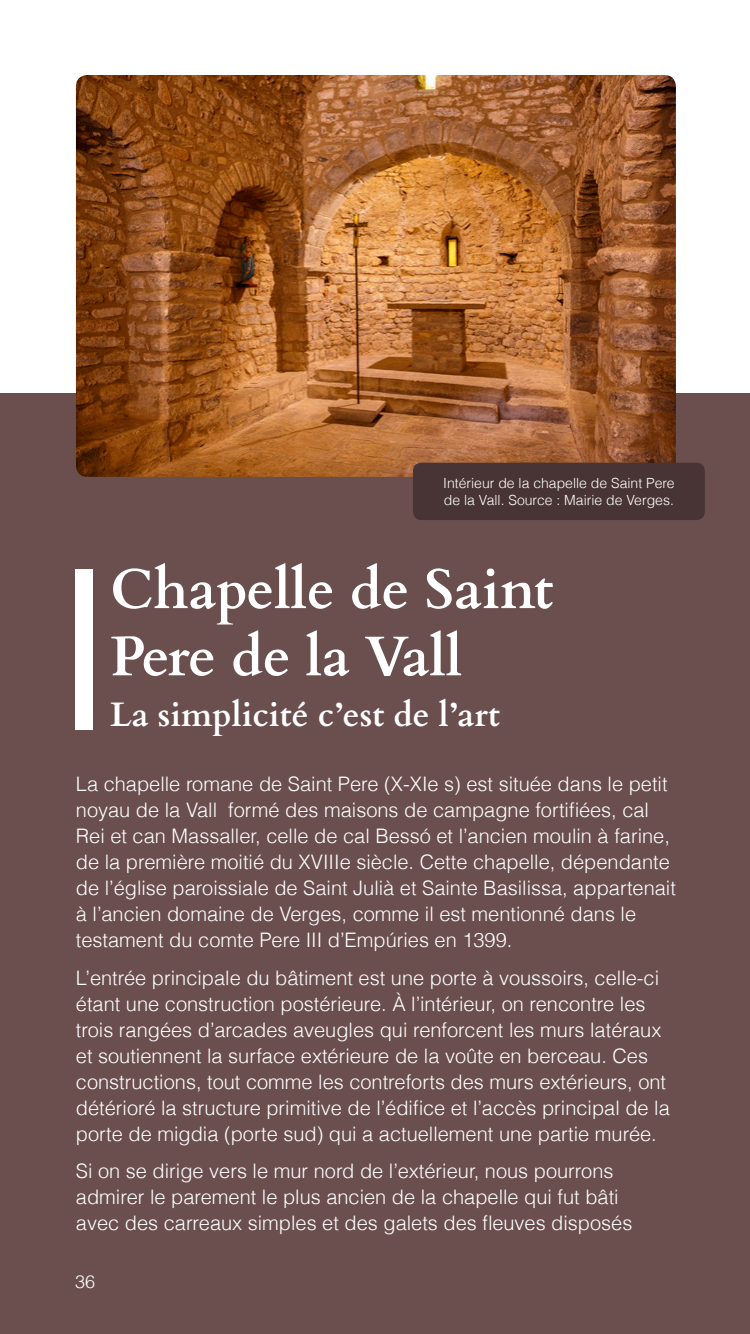
<style>
.page{position:relative;width:750px;height:1334px;background:#fff}
.page>*{position:absolute;margin:0;border:0;box-sizing:border-box;transform-origin:0 0}
.t1{font:700 56px/67.2px "Cardo";color:#fff}
.t2{font:700 34px "Cardo";color:#fff}
.t3{font:300 20px/26px "Helvetica";color:#fff}
.t4{font:300 18px "Helvetica";color:#fff}
.t5{font:300 14px/16.8px "Helvetica";color:#fff}
</style>
<div class="page">
<div style="left:0;top:393px;width:750px;height:941px;background:#6b4f4f"></div>
<img style="left:76px;top:75px;width:600px;height:402px">
<div style="left:413px;top:463px;width:292px;height:57px;background:#483434;border-radius:9px"></div>
<div style="left:75px;top:570px;width:17px;height:160px;background:#fff"></div>
<p class="t5" style="left:443px;top:474px;width:233px">Intérieur de la chapelle de Saint Pere de la Vall. Source : Mairie de Verges.</p>
<p class="t1" style="left:110px;top:552px;width:445px">Chapelle de Saint<br>Pere de la Vall</p>
<p class="t2" style="left:110px;top:688px;width:391px">La simplicité c’est de l’art</p>
<p class="t3" style="left:76px;top:770px;width:601px">La chapelle romane de Saint Pere (X-XIe s) est située dans le petit noyau de la Vall formé des maisons de campagne fortifiées, cal Rei et can Massaller, celle de cal Bessó et l’ancien moulin à farine, de la première moitié du XVIIIe siècle. Cette chapelle, dépendante de l’église paroissiale de Saint Julià et Sainte Basilissa, appartenait à l’ancien domaine de Verges, comme il est mentionné dans le testament du comte Pere III d’Empúries en 1399.</p>
<p class="t3" style="left:76px;top:964px;width:595px">L’entrée principale du bâtiment est une porte à voussoirs, celle-ci étant une construction postérieure. À l’intérieur, on rencontre les trois rangées d’arcades aveugles qui renforcent les murs latéraux et soutiennent la surface extérieure de la voûte en berceau. Ces constructions, tout comme les contreforts des murs extérieurs, ont détérioré la structure primitive de l’édifice et l’accès principal de la porte de migdia (porte sud) qui a actuellement une partie murée.</p>
<p class="t3" style="left:76px;top:1157px;width:558px">Si on se dirige vers le mur nord de l’extérieur, nous pourrons admirer le parement le plus ancien de la chapelle qui fut bâti avec des carreaux simples et des galets des fleuves disposés</p>
<p class="t4" style="left:75px;top:1268px;width:22px">36</p>
</div>
